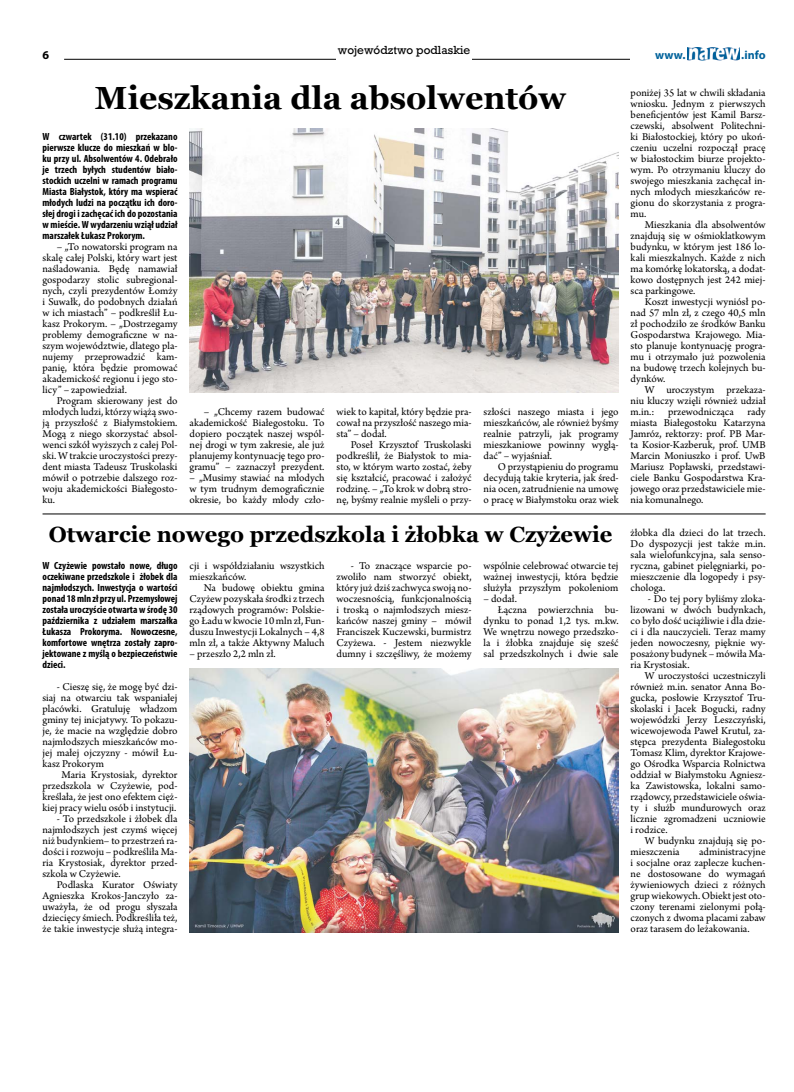
<style>
.page{position:relative;width:794px;height:1092px;background:#fff}
.page>*{position:absolute;margin:0;border:0;box-sizing:border-box;transform-origin:0 0}
.t1{font:700 32px "Georgia";color:#000}
.t2{font:700 22px "Georgia";color:#000}
.t3{font:700 12px "Myriad Pro";color:#00629b}
.t4{font:700 12px "Myriad Pro";color:#000}
.t5{font:11px/11px "Arno Pro";color:#000;text-align:justify}
.t6{font:11px "Rockwell";color:#000}
.t7{font:700 condensed 10.4px/11px "Myriad Pro";color:#000;text-align:justify}
</style>
<div class="page">
<hr style="left:64px;top:59px;width:701px;height:1px;background:#000">
<div style="left:630px;top:51px;width:135px;height:18px;background:#fff"></div>
<img style="left:687px;top:47px;width:52px;height:13px">
<div style="left:336px;top:45px;width:136px;height:17px;background:#fff"></div>
<img style="left:189px;top:129px;width:429px;height:264px">
<img style="left:189px;top:668px;width:429px;height:264px">
<hr style="left:43px;top:513px;width:722px;height:1px;background:#000">
<p class="t6" style="left:338px;top:43px;width:134px">województwo podlaskie</p>
<p class="t4" style="left:43px;top:48px;width:8px">6</p>
<p class="t3" style="left:655px;top:47px;width:32px">www.</p>
<p class="t3" style="left:741px;top:47px;width:26px">.info</p>
<h1 class="t1" style="left:95px;top:74px;width:473px">Mieszkania dla absolwentów</h1>
<p class="t7" style="left:43px;top:130px;width:136px">W czwartek (31.10) przekazano pierwsze klucze do mieszkań w blo&shy;ku przy ul. Absolwentów 4. Odebrało je trzech byłych studentów biało&shy;stockich uczelni w ramach programu Miasta Białystok, który ma wspierać młodych ludzi na początku ich doro&shy;słej drogi i zachęcać ich do pozostania w mieście. W wydarzeniu wziął udział marszałek Łukasz Prokorym.</p>
<p class="t5" style="left:43px;top:241px;width:136px;text-indent:14px">– „To nowatorski program na skalę całej Polski, który wart jest naśladowania. Będę namawiał gospodarzy stolic subregional&shy;nych, czyli prezydentów Łomży i Suwałk, do podobnych działań w ich miastach” – podkreślił Łu&shy;kasz Prokorym. – „Dostrzegamy problemy demograficzne w na&shy;szym województwie, dlatego pla&shy;nujemy przeprowadzić kam&shy;panię, która będzie promować akademickość regionu i jego sto&shy;licy” – zapowiedział.</p>
<p class="t5" style="left:43px;top:395px;width:136px;text-indent:14px">Program skierowany jest do młodych ludzi, którzy wiążą swo&shy;ją przyszłość z Białymstokiem.<br>Mogą z niego skorzystać absol&shy;wenci szkół wyższych z całej Pol&shy;ski. W trakcie uroczystości prezy&shy;dent miasta Tadeusz Truskolaski mówił o potrzebie dalszego roz&shy;woju akademickości Białegosto&shy;ku.</p>
<p class="t5" style="left:189px;top:406px;width:136px;text-indent:14px">– „Chcemy razem budować akademickość Białegostoku. To dopiero początek naszej wspól&shy;nej drogi w tym zakresie, ale już planujemy kontynuację tego pro&shy;gramu” – zaznaczył prezydent.</p>
<p class="t5" style="left:189px;top:472px;width:136px">– „Musimy stawiać na młodych w tym trudnym demograficznie okresie, bo każdy młody czło-</p>
<p class="t5" style="left:336px;top:406px;width:136px">wiek to kapitał, który będzie pra&shy;cował na przyszłość naszego mia&shy;sta” – dodał.</p>
<p class="t5" style="left:336px;top:439px;width:136px;text-indent:14px">Poseł Krzysztof Truskolaski podkreślił, że Białystok to mia&shy;sto, w którym warto zostać, żeby się kształcić, pracować i założyć rodzinę. – „To krok w dobrą stro&shy;nę, byśmy realnie myśleli o przy-</p>
<p class="t5" style="left:483px;top:406px;width:136px">szłości naszego miasta i jego mieszkańców, ale również byśmy realnie patrzyli, jak programy mieszkaniowe powinny wyglą&shy;dać” – wyjaśniał.</p>
<p class="t5" style="left:483px;top:461px;width:136px;text-indent:14px">O przystąpieniu do programu decydują takie kryteria, jak śred&shy;nia ocen, zatrudnienie na umowę o pracę w Białymstoku oraz wiek</p>
<h2 class="t2" style="left:49px;top:517px;width:565px">Otwarcie nowego przedszkola i żłobka w Czyżewie</h2>
<p class="t7" style="left:43px;top:559px;width:136px">W Czyżewie powstało nowe, długo oczekiwane przedszkole i żłobek dla najmłodszych. Inwestycja o wartości ponad 18 mln zł przy ul. Przemysłowej została uroczyście otwarta w środę 30 października z udziałem marszałka Łukasza Prokoryma. Nowoczesne, komfortowe wnętrza zostały zapro&shy;jektowane z myślą o bezpieczeństwie dzieci.</p>
<p class="t5" style="left:43px;top:681px;width:136px;text-indent:14px">- Cieszę się, że mogę być dzi&shy;siaj na otwarciu tak wspaniałej placówki. Gratuluję władzom gminy tej inicjatywy. To pokazu&shy;je, że macie na względzie dobro najmłodszych mieszkańców mo&shy;jej małej ojczyzny - mówił Łu&shy;kasz Prokorym</p>
<p class="t5" style="left:43px;top:769px;width:136px;text-indent:19px">Maria Krystosiak, dyrektor przedszkola w Czyżewie, pod&shy;kreślała, że jest ono efektem cięż&shy;kiej pracy wielu osób i instytucji.</p>
<p class="t5" style="left:43px;top:813px;width:136px;text-indent:14px">- To przedszkole i żłobek dla najmłodszych jest czymś więcej niż budynkiem– to przestrzeń ra&shy;dości i rozwoju – podkreśliła Ma&shy;ria Krystosiak, dyrektor przed&shy;szkola w Czyżewie.</p>
<p class="t5" style="left:43px;top:879px;width:136px;text-indent:14px">Podlaska Kurator Oświaty Agnieszka Krokos-Janczyło za&shy;uważyła, że od progu słyszała dziecięcy śmiech. Podkreśliła też, że takie inwestycje służą integra-</p>
<p class="t5" style="left:189px;top:560px;width:136px">cji i współdziałaniu wszystkich mieszkańców.</p>
<p class="t5" style="left:189px;top:582px;width:136px;text-indent:14px">Na budowę obiektu gmina Czyżew pozyskała środki z trzech rządowych programów: Polskie&shy;go Ładu w kwocie 10 mln zł, Fun&shy;duszu Inwestycji Lokalnych – 4,8 mln zł, a także Aktywny Maluch</p>
<p class="t5" style="left:189px;top:648px;width:88px">– przeszło 2,2 mln zł.</p>
<p class="t5" style="left:336px;top:560px;width:136px;text-indent:14px">- To znaczące wsparcie po&shy;zwoliło nam stworzyć obiekt, który już dziś zachwyca swoją no&shy;woczesnością, funkcjonalnością i troską o najmłodszych miesz&shy;kańców naszej gminy – mówił Franciszek Kuczewski, burmistrz Czyżewa. - Jestem niezwykle dumny i szczęśliwy, że możemy</p>
<p class="t5" style="left:483px;top:560px;width:136px">wspólnie celebrować otwarcie tej ważnej inwestycji, która będzie służyła przyszłym pokoleniom</p>
<p class="t5" style="left:483px;top:593px;width:35px">– dodał.</p>
<p class="t5" style="left:498px;top:604px;width:122px">Łączna powierzchnia bu-</p>
<p class="t5" style="left:483px;top:615px;width:136px">dynku to ponad 1,2 tys. m.kw.</p>
<p class="t5" style="left:483px;top:626px;width:136px">We wnętrzu nowego przedszko-</p>
<p class="t5" style="left:483px;top:637px;width:136px">la i żłobka znajduje się sześć</p>
<p class="t5" style="left:483px;top:648px;width:136px">sal przedszkolnych i dwie sale</p>
<p class="t5" style="left:630px;top:87px;width:136px">poniżej 35 lat w chwili składania wniosku. Jednym z pierwszych beneficjentów jest Kamil Barsz&shy;czewski, absolwent Politechni&shy;ki Białostockiej, który po ukoń&shy;czeniu uczelni rozpoczął pracę w białostockim biurze projekto&shy;wym. Po otrzymaniu kluczy do swojego mieszkania zachęcał in&shy;nych młodych mieszkańców re&shy;gionu do skorzystania z progra&shy;mu.</p>
<p class="t5" style="left:630px;top:219px;width:136px;text-indent:14px">Mieszkania dla absolwentów znajdują się w ośmioklatkowym budynku, w którym jest 186 lo&shy;kali mieszkalnych. Każde z nich ma komórkę lokatorską, a dodat&shy;kowo dostępnych jest 242 miej&shy;sca parkingowe.</p>
<p class="t5" style="left:630px;top:296px;width:136px;text-indent:14px">Koszt inwestycji wyniósł po&shy;nad 57 mln zł, z czego 40,5 mln zł pochodziło ze środków Banku Gospodarstwa Krajowego. Mia&shy;sto planuje kontynuację progra&shy;mu i otrzymało już pozwolenia na budowę trzech kolejnych bu&shy;dynków.</p>
<p class="t5" style="left:630px;top:384px;width:136px;text-indent:14px">W uroczystym przekaza&shy;niu kluczy wzięli również udział m.in.: przewodnicząca rady miasta Białegostoku Katarzyna Jamróz, rektorzy: prof. PB Mar&shy;ta Kosior-Kazberuk, prof. UMB Marcin Moniuszko i prof. UwB Mariusz Popławski, przedstawi&shy;ciele Banku Gospodarstwa Kra&shy;jowego oraz przedstawiciele mie&shy;nia komunalnego.</p>
<p class="t5" style="left:630px;top:527px;width:136px">żłobka dla dzieci do lat trzech.<br>Do dyspozycji jest także m.in. sala wielofunkcyjna, sala senso&shy;ryczna, gabinet pielęgniarki, po&shy;mieszczenie dla logopedy i psy&shy;chologa.</p>
<p class="t5" style="left:630px;top:593px;width:136px;text-indent:17px">- Do tej pory byliśmy zloka&shy;lizowani w dwóch budynkach, co było dość uciążliwie i dla dzie&shy;ci i dla nauczycieli. Teraz mamy jeden nowoczesny, pięknie wy&shy;posażony budynek – mówiła Ma&shy;ria Krystosiak.</p>
<p class="t5" style="left:630px;top:670px;width:136px;text-indent:14px">W uroczystości uczestniczyli również m.in. senator Anna Bo&shy;gucka, posłowie Krzysztof Tru&shy;skolaski i Jacek Bogucki, radny wojewódzki Jerzy Leszczyński, wicewojewoda Paweł Krutul, za&shy;stępca prezydenta Białegostoku Tomasz Klim, dyrektor Krajowe&shy;go Ośrodka Wsparcia Rolnictwa oddział w Białymstoku Agniesz&shy;ka Zawistowska, lokalni samo&shy;rządowcy, przedstawiciele oświa&shy;ty i służb mundurowych oraz licznie zgromadzeni uczniowie i rodzice.</p>
<p class="t5" style="left:630px;top:835px;width:136px;text-indent:14px">W budynku znajdują się po&shy;mieszczenia</p>
<p class="t5" style="left:630px;top:846px;width:136px;text-indent:69px">administracyjne i socjalne oraz zaplecze kuchen&shy;ne dostosowane do wymagań żywieniowych dzieci z różnych grup wiekowych. Obiekt jest oto&shy;czony terenami zielonymi połą&shy;czonych z dwoma placami zabaw oraz tarasem do leżakowania.</p>
</div>
